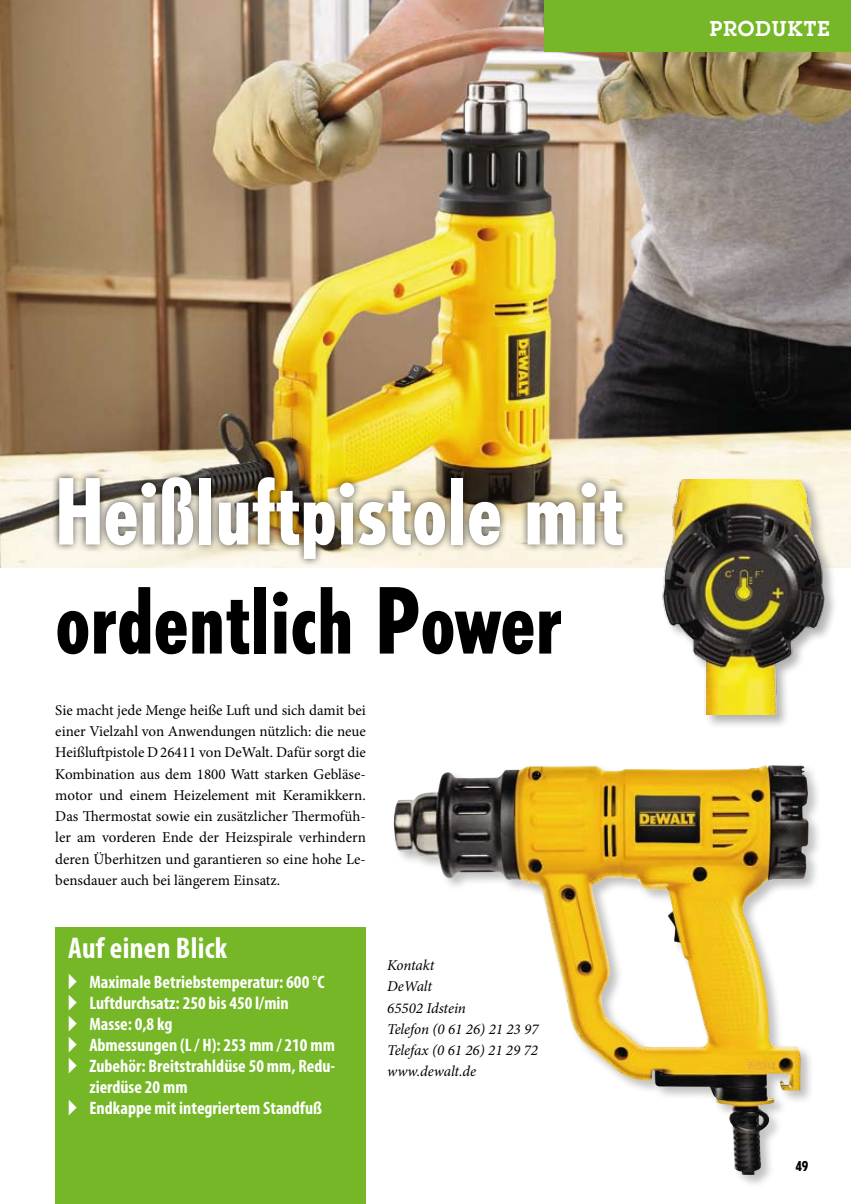
<style>
.page{position:relative;width:851px;height:1204px;background:#fff}
.page>*{position:absolute;margin:0;border:0;box-sizing:border-box;transform-origin:0 0}
.t1{font:800 condensed 90px "Tempo Std";color:#fff}
.t2{font:800 condensed 90px "Tempo Std";color:#000}
.t3{font:700 condensed 30px "Myriad Pro";letter-spacing:.01em;color:#fff}
.t4{font:600 21px "Lubalin Graph Std";letter-spacing:.05em;color:#fff}
.t5{font:700 condensed 18px "Myriad Pro";color:#fff}
.t6{font:15px/21.3px "Minion Pro";color:#000;text-align:justify}
.t7{font:italic 15px/21.3px "Minion Pro";letter-spacing:-.005em;color:#000}
.t8{font:800 condensed 13.5px "Tempo Std";color:#000}
</style>
<div class="page">
<img style="left:0;top:0;width:850px;height:568px">
<div style="left:392px;top:763px;width:430px;height:425px;background:#000;opacity:.25"></div>
<img style="left:393px;top:765px;width:408px;height:409px">
<div style="left:661px;top:477px;width:177px;height:252px;background:#000;opacity:.3"></div>
<img style="left:641px;top:479px;width:209px;height:235px">
<div style="left:544px;top:0;width:306px;height:51px;background:#75b726"></div>
<div style="left:51px;top:469px;width:579px;height:98px;background:#000;opacity:.75"></div>
<div style="left:55px;top:927px;width:311px;height:276px;background:#75b726"></div>
<h3 class="t4" style="left:709px;top:15px;width:121px">PRODUKTE</h3>
<h1 class="t1" style="left:55px;top:455px;width:570px">Heißluftpistole mit</h1>
<h1 class="t2" style="left:55px;top:564px;width:508px">ordentlich Power</h1>
<p class="t6" style="left:55px;top:699px;width:312px">Sie macht jede Menge heiße Luft und sich damit bei einer Vielzahl von Anwendungen nützlich: die neue Heißluftpistole D26411 von DeWalt. Dafür sorgt die Kombination aus dem 1800 Watt starken Gebläse&shy;motor und einem Heizelement mit Keramikkern.<br>Das Thermostat sowie ein zusätzlicher Thermofüh&shy;ler am vorderen Ende der Heizspirale verhindern deren Überhitzen und garantieren so eine hohe Le&shy;bensdauer auch bei längerem Einsatz.</p>
<h2 class="t3" style="left:68px;top:929px;width:160px">Auf einen Blick</h2>
<p class="t5" style="left:68px;top:970px;width:258px">▸ Maximale Betriebstemperatur: 600 °C</p>
<p class="t5" style="left:68px;top:991px;width:222px">▸ Luftdurchsatz: 250 bis 450 l/min</p>
<p class="t5" style="left:68px;top:1012px;width:106px">▸ Masse: 0,8 kg</p>
<p class="t5" style="left:68px;top:1033px;width:268px">▸ Abmessungen (L / H): 253 mm / 210 mm</p>
<p class="t5" style="left:68px;top:1054px;width:269px">▸ Zubehör: Breitstrahldüse 50 mm, Redu-</p>
<p class="t5" style="left:89px;top:1075px;width:100px">zierdüse 20 mm</p>
<p class="t5" style="left:68px;top:1096px;width:255px">▸ Endkappe mit integriertem Standfuß</p>
<p class="t7" style="left:387px;top:954px;width:153px">Kontakt<br>DeWalt<br>65502 Idstein<br>Telefon (0 61 26) 21 23 97<br>Telefax (0 61 26) 21 29 72 www.dewalt.de</p>
<p class="t8" style="left:795px;top:1157px;width:14px">49</p>
</div>
